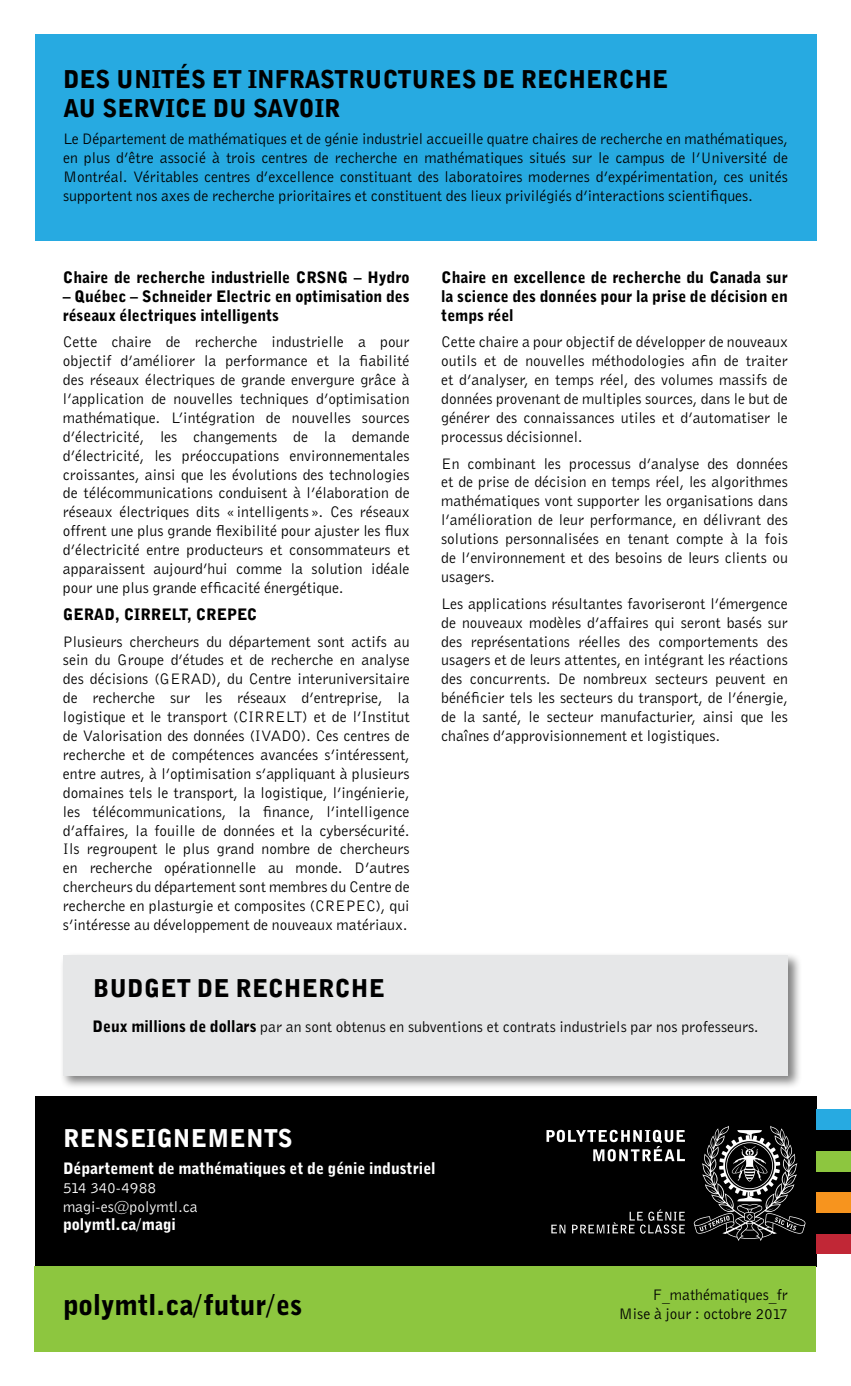
<style>
.page{position:relative;width:851px;height:1386px;background:#fff}
.page>*{position:absolute;margin:0;border:0;box-sizing:border-box;transform-origin:0 0}
.t1{font:900 28px "Bell Gothic";color:#000}
.t2{font:900 24.5px/29.4px "Bell Gothic";color:#000}
.t3{font:900 24.5px "Bell Gothic";letter-spacing:.01em;color:#fff}
.t4{font:15.75px/18.9px "Bell Gothic";color:#000;text-align:justify}
.t5{font:900 15.75px/18.9px "Bell Gothic";color:#000}
.t6{font:900 15.75px "Bell Gothic";color:#fff}
.t7{font:15.75px/18.9px "Bell Gothic";color:#fff}
.s1{font-weight:900}
</style>
<div class="page">
<div style="left:35px;top:35px;width:781px;height:206px;background:#27aae1"></div>
<div style="left:35px;top:1097px;width:781px;height:170px;background:#000"></div>
<div style="left:35px;top:1267px;width:781px;height:85px;background:#8dc63f"></div>
<div style="left:816px;top:1233px;width:34px;height:21px;background:#c12736"></div>
<div style="left:816px;top:1213px;width:34px;height:20px;background:#000"></div>
<div style="left:816px;top:1192px;width:34px;height:21px;background:#f7941e"></div>
<div style="left:816px;top:1171px;width:34px;height:21px;background:#000"></div>
<div style="left:816px;top:1130px;width:34px;height:21px;background:#000"></div>
<div style="left:816px;top:1109px;width:34px;height:21px;background:#27aae1"></div>
<div style="left:816px;top:1151px;width:34px;height:20px;background:#8dc63f"></div>
<svg style="left:546px;top:1130px;width:139px;height:31px"></svg>
<svg style="left:693px;top:1126px;width:112px;height:115px"></svg>
<svg style="left:551px;top:1225px;width:14px;height:8px"></svg>
<svg style="left:572px;top:1210px;width:113px;height:24px"></svg>
<div style="left:60px;top:952px;width:742px;height:137px;background:#000;opacity:.5"></div>
<div style="left:63px;top:955px;width:724px;height:120px;background:#e6e7e8"></div>
<h2 class="t2" style="left:63px;top:65px;width:607px">DES UNITÉS ET INFRASTRUCTURES DE RECHERCHE<br>AU SERVICE DU SAVOIR</h2>
<p class="t4" style="left:63px;top:129px;width:726px">Le Département de mathématiques et de génie industriel accueille quatre chaires de recherche en mathématiques, en plus d’être associé à trois centres de recherche en mathématiques situés sur le campus de l’Université de Montréal. Véritables centres d’excellence constituant des laboratoires modernes d’expérimentation, ces unités supportent nos axes de recherche prioritaires et constituent des lieux privilégiés d’interactions scientifiques.</p>
<p class="t5" style="left:63px;top:268px;width:348px">Chaire de recherche industrielle CRSNG – Hydro</p>
<p class="t5" style="left:63px;top:287px;width:348px">– Québec – Schneider Electric en optimisation des réseaux électriques intelligents</p>
<p class="t4" style="left:63px;top:332px;width:348px">Cette chaire de recherche industrielle a pour objectif d’améliorer la performance et la fiabilité des réseaux électriques de grande envergure grâce à l’application de nouvelles techniques d’optimisation mathématique. L’intégration de nouvelles sources d’électricité, les changements de la demande d’électricité, les préoccupations environnementales croissantes, ainsi que les évolutions des technologies de télécommunications conduisent à l’élaboration de réseaux électriques dits « intelligents ». Ces réseaux offrent une plus grande flexibilité pour ajuster les flux d’électricité entre producteurs et consommateurs et apparaissent aujourd’hui comme la solution idéale pour une plus grande efficacité énergétique.</p>
<p class="t5" style="left:63px;top:605px;width:196px">GERAD, CIRRELT, CREPEC</p>
<p class="t4" style="left:63px;top:632px;width:348px">Plusieurs chercheurs du département sont actifs au sein du Groupe d’études et de recherche en analyse des décisions (GERAD), du Centre interuniversitaire de recherche sur les réseaux d’entreprise, la logistique et le transport (CIRRELT) et de l’Institut de Valorisation des données (IVADO). Ces centres de recherche et de compétences avancées s’intéressent, entre autres, à l’optimisation s’appliquant à plusieurs domaines tels le transport, la logistique, l’ingénierie, les télécommunications, la finance, l’intelligence d’affaires, la fouille de données et la cybersécurité.<br>Ils regroupent le plus grand nombre de chercheurs en recherche opérationnelle au monde. D’autres chercheurs du département sont membres du Centre de recherche en plasturgie et composites (CREPEC), qui s’intéresse au développement de nouveaux matériaux.</p>
<p class="t5" style="left:441px;top:268px;width:348px;text-align:justify">Chaire en excellence de recherche du Canada sur la science des données pour la prise de décision en temps réel</p>
<p class="t4" style="left:441px;top:332px;width:348px">Cette chaire a pour objectif de développer de nouveaux outils et de nouvelles méthodologies afin de traiter et d’analyser, en temps réel, des volumes massifs de données provenant de multiples sources, dans le but de générer des connaissances utiles et d’automatiser le processus décisionnel.</p>
<p class="t4" style="left:441px;top:454px;width:348px">En combinant les processus d’analyse des données et de prise de décision en temps réel, les algorithmes mathématiques vont supporter les organisations dans l’amélioration de leur performance, en délivrant des solutions personnalisées en tenant compte à la fois de l’environnement et des besoins de leurs clients ou usagers.</p>
<p class="t4" style="left:441px;top:594px;width:348px">Les applications résultantes favoriseront l’émergence de nouveaux modèles d’affaires qui seront basés sur des représentations réelles des comportements des usagers et de leurs attentes, en intégrant les réactions des concurrents. De nombreux secteurs peuvent en bénéficier tels les secteurs du transport, de l’énergie, de la santé, le secteur manufacturier, ainsi que les chaînes d’approvisionnement et logistiques.</p>
<h2 class="t2" style="left:93px;top:975px;width:294px">BUDGET DE RECHERCHE</h2>
<p class="t4" style="left:93px;top:1017px;width:667px"><span class="s1">Deux millions de dollars</span> par an sont obtenus en subventions et contrats industriels par nos professeurs.</p>
<h2 class="t3" style="left:63px;top:1122px;width:231px">RENSEIGNEMENTS</h2>
<p class="t6" style="left:63px;top:1158px;width:374px">Département de mathématiques et de génie industriel</p>
<p class="t7" style="left:63px;top:1178px;width:136px">514 340-4988 magi-es@polymtl.ca</p>
<p class="t6" style="left:63px;top:1214px;width:114px">polymtl.ca/magi</p>
<h1 class="t1" style="left:63px;top:1287px;width:241px">polymtl.ca/futur/es</h1>
<p class="t4" style="left:618px;top:1285px;width:170px;text-align:right">F_mathématiques_fr<br>Mise à jour : octobre 2017</p>
</div>
